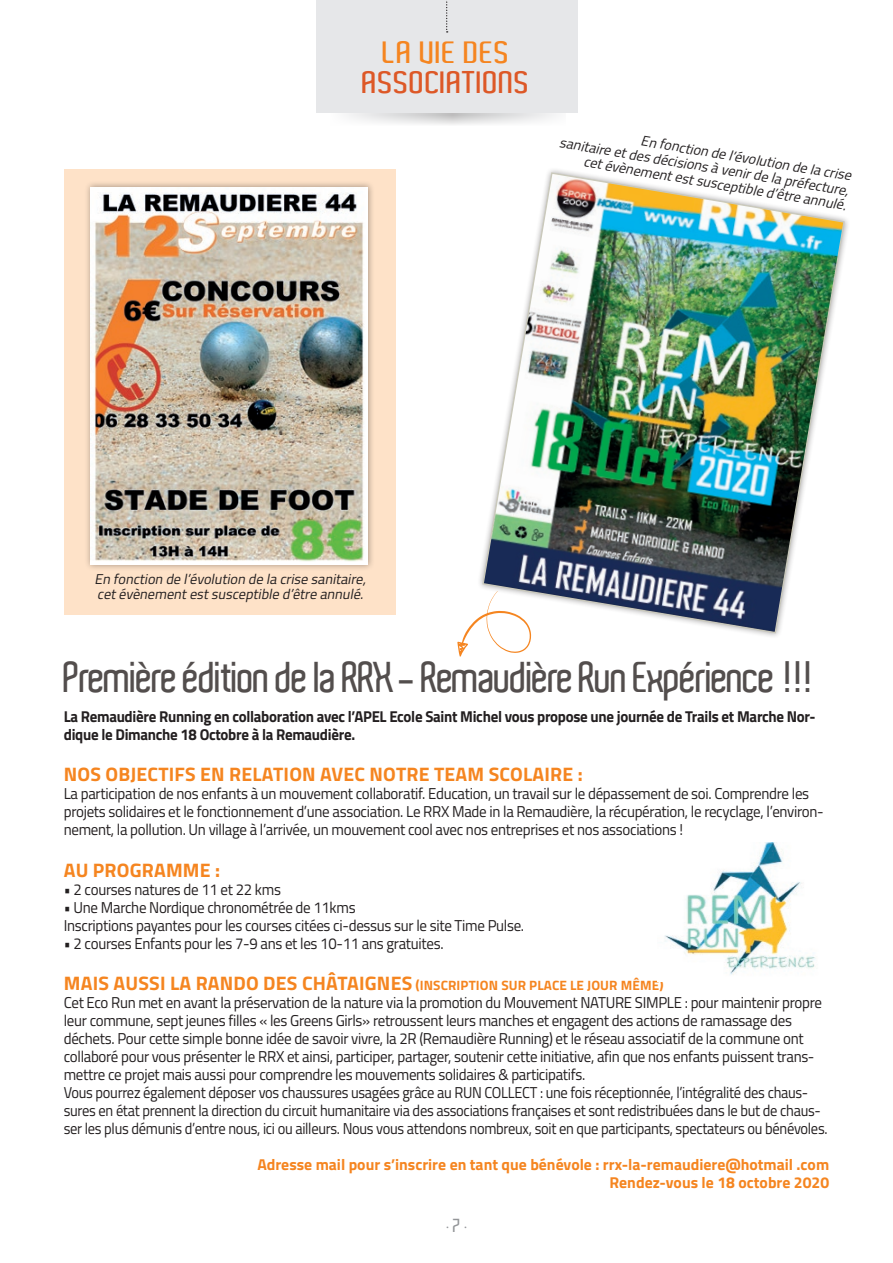
<style>
.page{position:relative;width:893px;height:1263px;background:#fff}
.page>*{position:absolute;margin:0;border:0;box-sizing:border-box;transform-origin:0 0}
.t1{font:600 42px "Aldo";letter-spacing:-.04em;color:#534e4d;scale:.95 1}
.t2{font:600 30px "Aldo";color:#dd5827;scale:1.2 1}
.t3{font:600 30px "Aldo";color:#f58520;scale:1.2 1}
.t4{font:700 19.5px "Titillium";letter-spacing:.01em;color:#f58520}
.t5{font:15.75px/18px "Titillium";letter-spacing:-.02em;color:#231f20;scale:.95 1}
.t6{font:700 15.75px/18px "Titillium";letter-spacing:-.02em;color:#231f20;scale:.95 1}
.t7{font:700 15.75px/18px "Titillium";color:#f58520;text-align:right}
.t8{font:italic 14.25px/30.2px "Titillium";color:#231f20;text-align:right}
.t9{font:700 13.5px "Titillium";letter-spacing:.01em;color:#f58520}
.t10{font:600 10.5px "Aldo";color:#939598}
.s1{font-size:19.5px}
.s2{font-size:18px}
</style>
<div class="page">
<div style="left:64px;top:169px;width:331px;height:446px;background:#fee2c8"></div>
<svg style="left:347px;top:113px;width:209px;height:12px"></svg>
<div style="left:316px;top:0;width:262px;height:113px;background:#e6e7e9"></div>
<svg style="left:446px;top:1px;width:2px;height:32px"></svg>
<div style="left:84px;top:180px;width:291px;height:391px;background:#231f20;opacity:.4"></div>
<img style="left:91px;top:187px;width:277px;height:377px">
<img style="left:482px;top:172px;width:363px;height:462px">
<img style="left:664px;top:842px;width:152px;height:133px">
<svg style="left:457px;top:590px;width:74px;height:67px"></svg>
<h2 class="t3" style="left:383px;top:35px;width:108px">LA VIE DES</h2>
<h2 class="t2" style="left:363px;top:65px;width:142px">ASSOCIATIONS</h2>
<p class="t8" style="left:592px;top:115px;width:268px;rotate:10deg">En fonction de l’évolution de la crise<br>cet évènement est susceptible d’être annulé.</p>
<p class="t8" style="left:563px;top:125px;width:295px;rotate:10deg">sanitaire et des décisions à venir de la préfecture,</p>
<p class="t8" style="left:95px;top:570px;width:276px;line-height:15px;text-align:left">En fonction de l’évolution de la crise sanitaire, cetévènementestsusceptible d’être annulé.</p>
<h1 class="t1" style="left:64px;top:654px;width:790px">Première édition de la RRX - Remaudière Run Expérience !!!</h1>
<p class="t6" style="left:64px;top:707px;width:793px">La Remaudière Running en collaboration avec l’APEL Ecole Saint Michel vous propose une journée de Trails et Marche Nor&shy;dique le Dimanche 18 Octobre à la Remaudière.</p>
<p class="t4" style="left:64px;top:760px;width:520px">NOS OBJECTIFS EN RELATION AVEC NOTRE TEAM SCOLAIRE :</p>
<p class="t5" style="left:64px;top:784px;width:801px">La participation de nos enfants à un mouvement collaboratif. Education, un travail sur le dépassement de soi. Comprendre les projets solidaires et le fonctionnement d’une association. Le RRX Made in la Remaudière, la récupération, le recyclage, l’environ&shy;nement, la pollution. Un village à l’arrivée, un mouvement cool avec nos entreprises et nos associations !</p>
<p class="t4" style="left:64px;top:855px;width:158px">AU PROGRAMME :</p>
<p class="t5" style="left:64px;top:879px;width:230px">• 2 courses natures de 11 et 22 kms</p>
<p class="t5" style="left:64px;top:897px;width:486px">• Une Marche Nordique chronométrée de 11kms<br>Inscriptions payantes pour les courses citées ci-dessus sur le site Time Pulse.</p>
<p class="t5" style="left:64px;top:933px;width:401px">• 2 courses Enfants pour les 7-9 ans et les 10-11 ans gratuites.</p>
<p class="t9" style="left:64px;top:975px;width:601px"><span class="s1">MAIS AUSSI LA RANDO DES CHÂTAIGNES</span> (INSCRIPTION SUR PLACE LE JOUR MÊME)</p>
<p class="t5" style="left:64px;top:993px;width:805px">Cet Eco Run met en avant la préservation de la nature via la promotion du Mouvement NATURE SIMPLE : pour maintenir propre leur commune, sept jeunes filles « les Greens Girls» retroussent leurs manches et engagent des actions de ramassage des déchets. Pour cette simple bonne idée de savoir vivre, la 2R (Remaudière Running) et le réseau associatif de la commune ont collaboré pour vous présenter le RRX et ainsi, participer, partager, soutenir cette initiative, afin que nos enfants puissent trans&shy;mettre ce projet mais aussi pour comprendre les mouvements solidaires &amp; participatifs.<br>Vous pourrez également déposer vos chaussures usagées grâce au RUN COLLECT : une fois réceptionnée, l’intégralité des chaus&shy;sures en état prennent la direction du circuit humanitaire via des associations françaises et sont redistribuées dans le but de chaus&shy;ser les plus démunis d’entre nous, ici ou ailleurs. Nous vous attendons nombreux, soit en que participants, spectateurs ou bénévoles.</p>
<p class="t7" style="left:257px;top:1155px;width:573px">Adresse mail pour s’inscrire en tant que bénévole : rrx-la-remaudiere@hotmail .com<br>Rendez-vous le 18 octobre 2020</p>
<p class="t10" style="left:447px;top:1220px;width:22px">• <span class="s2">7</span> •</p>
</div>
